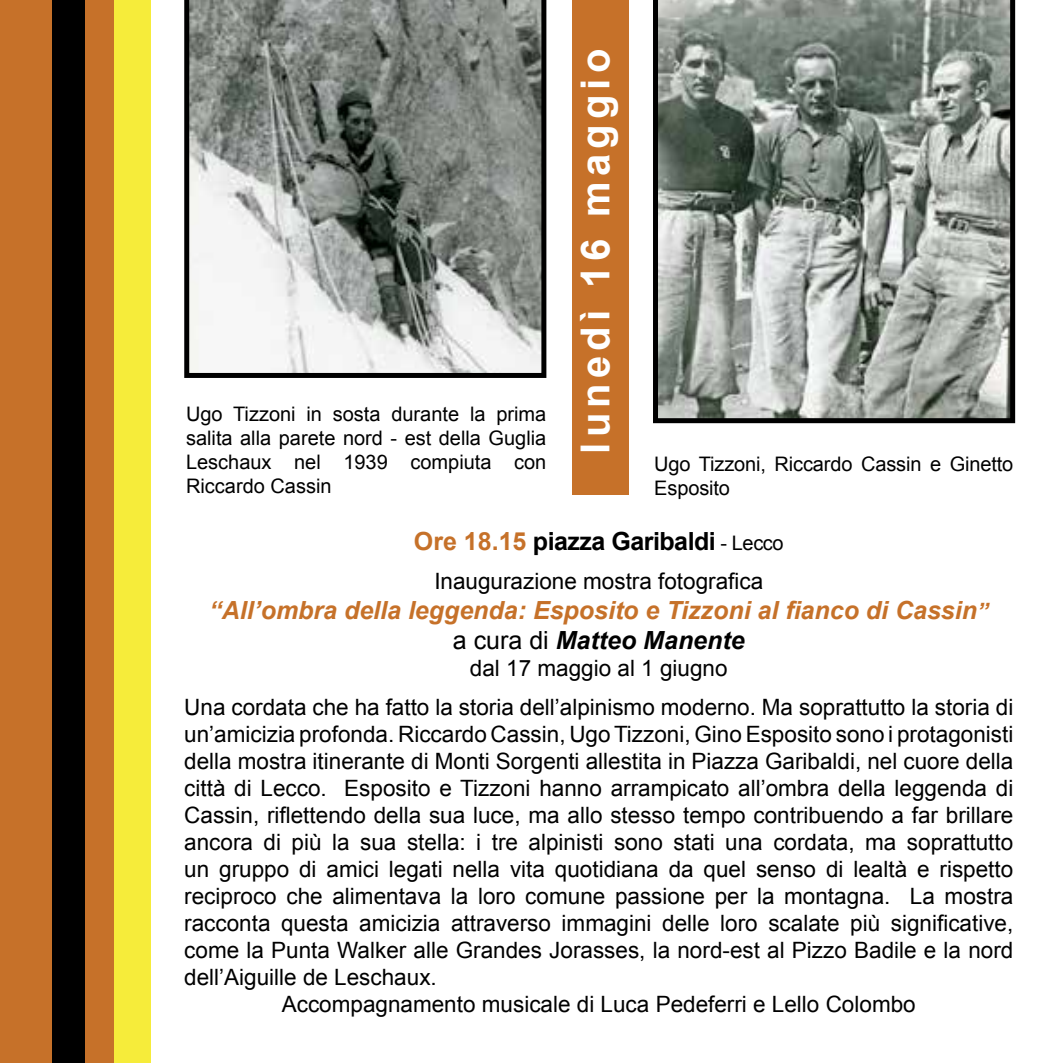
<style>
.page{position:relative;width:1063px;height:1063px;background:#fff}
.page>*{position:absolute;margin:0;border:0;box-sizing:border-box;transform-origin:0 0}
.t1{font:700 40px "Arial";letter-spacing:.13em;color:#fff}
.t2{font:italic 700 25px/30px "Arial";color:#c67129;text-align:center}
.t3{font:700 25px "Arial";letter-spacing:-.02em;color:#000}
.t4{font:22.5px/39px "Arial";color:#000;text-align:center}
.t5{font:20px/24px "Arial";color:#000;text-align:justify}
.s1{color:#c67129}
.s2{font-weight:400;font-size:20px}
.s3{font-size:22.5px}
.s4{font-weight:400;font-style:normal;color:#000}
.s5{color:#000}
</style>
<div class="page">
<div style="left:0;top:0;width:54px;height:1063px;background:#c67129"></div>
<div style="left:52px;top:0;width:37px;height:1063px;background:#000"></div>
<div style="left:113px;top:0;width:38px;height:1063px;background:#f6ec3a"></div>
<div style="left:85px;top:0;width:28px;height:1063px;background:#c67129"></div>
<div style="left:572px;top:0;width:57px;height:494px;background:#c67129"></div>
<svg style="left:184px;top:0;width:362px;height:378px"></svg>
<svg style="left:653px;top:0;width:362px;height:423px;background:#8d948e"></svg>
<p class="t5" style="left:186px;top:403px;width:362px">Ugo Tizzoni in sosta durante la prima salita alla parete nord - est della Guglia Leschaux nel 1939 compiuta con Riccardo Cassin</p>
<h1 class="t1" style="left:569px;top:454px;width:406px;rotate:-90deg">lunedì 16 maggio</h1>
<p class="t5" style="left:654px;top:452px;width:361px">Ugo Tizzoni, Riccardo Cassin e Ginetto<br>Esposito</p>
<p class="t3" style="left:414px;top:524px;width:371px"><span class="s1">Ore 18.15</span> piazza Garibaldi <span class="s2">- Lecco</span></p>
<p class="t4" style="left:434px;top:562px;width:330px">Inaugurazione mostra fotografica</p>
<p class="t2" style="left:209px;top:596px;width:780px">“All’ombra della leggenda: Esposito e Tizzoni al fianco di Cassin<span class="s3">” </span><span class="s4">a cura di</span> <span class="s5">Matteo Manente</span></p>
<p class="t4" style="left:184px;top:649px;width:831px">dal 17 maggio al 1 giugno<br>Una cordata che ha fatto la storia dell’alpinismo moderno. Ma soprattutto la storia di</p>
<p class="t4" style="left:184px;top:715px;width:831px">un’amicizia profonda. Riccardo Cassin, Ugo Tizzoni, Gino Esposito sono i protagonisti</p>
<p class="t4" style="left:184px;top:742px;width:831px">della mostra itinerante di Monti Sorgenti allestita in Piazza Garibaldi, nel cuore della</p>
<p class="t4" style="left:184px;top:769px;width:831px">città di Lecco. Esposito e Tizzoni hanno arrampicato all’ombra della leggenda di</p>
<p class="t4" style="left:184px;top:796px;width:831px">Cassin, riflettendo della sua luce, ma allo stesso tempo contribuendo a far brillare</p>
<p class="t4" style="left:184px;top:823px;width:831px">ancora di più la sua stella: i tre alpinisti sono stati una cordata, ma soprattutto</p>
<p class="t4" style="left:184px;top:850px;width:831px">un gruppo di amici legati nella vita quotidiana da quel senso di lealtà e rispetto</p>
<p class="t4" style="left:184px;top:877px;width:831px">reciproco che alimentava la loro comune passione per la montagna. La mostra</p>
<p class="t4" style="left:184px;top:904px;width:831px">racconta questa amicizia attraverso immagini delle loro scalate più significative,</p>
<p class="t4" style="left:184px;top:931px;width:831px">come la Punta Walker alle Grandes Jorasses, la nord-est al Pizzo Badile e la nord</p>
<p class="t4" style="left:184px;top:958px;width:254px">dell’Aiguille de Leschaux.</p>
<p class="t4" style="left:282px;top:985px;width:636px">Accompagnamento musicale di Luca Pedeferri e Lello Colombo</p>
</div>
